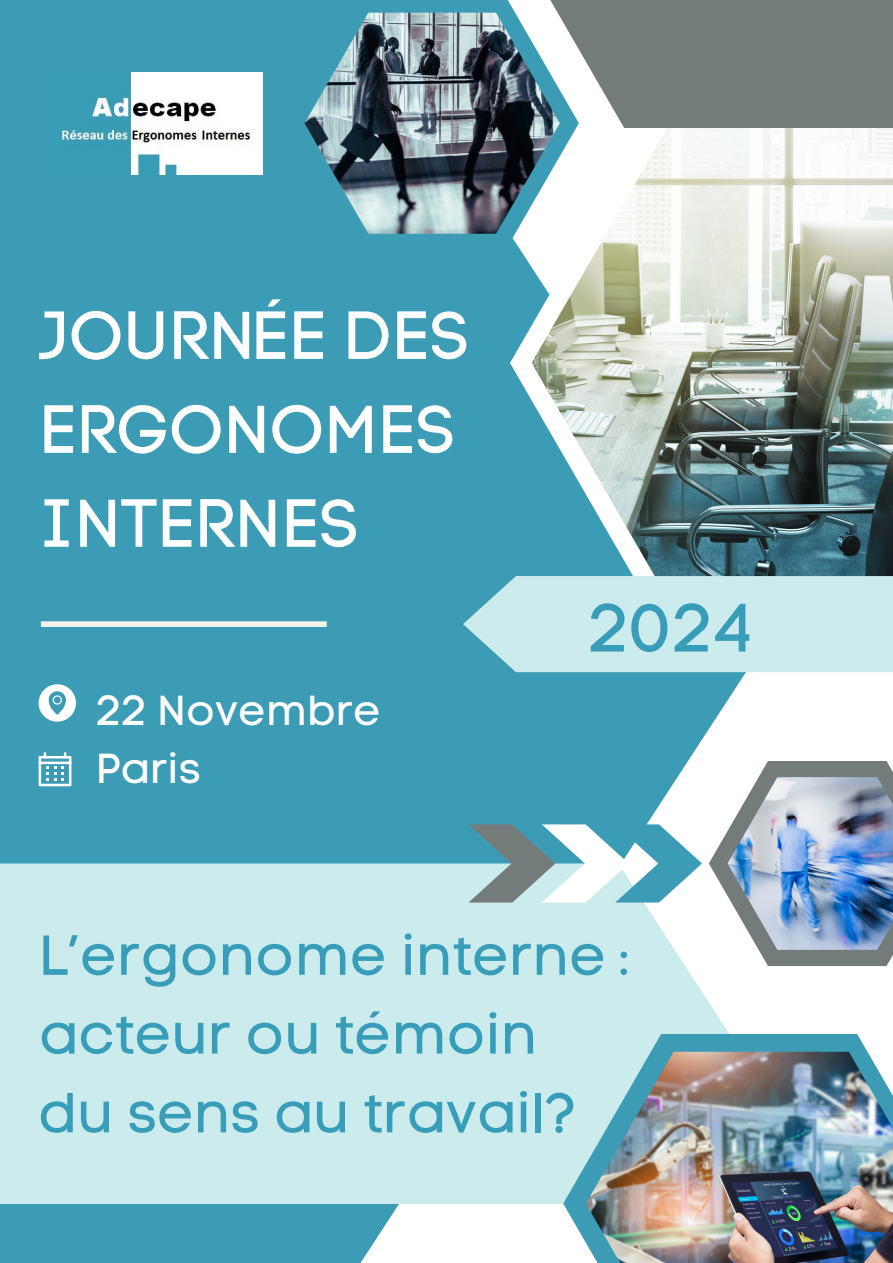
<style>
.page{position:relative;width:893px;height:1263px;background:#fff}
.page>*{position:absolute;margin:0;border:0;box-sizing:border-box;transform-origin:0 0}
.t1{font:67.5px "Code Pro Normal LC";color:#379db8}
.t2{font:67.2px/93.9px "Code Pro Normal LC";color:#fdfefe}
.t3{font:56.25px/78.8px "Code Pro Normal LC";color:#379db8}
.t4{font:41.92px "Code Pro Normal LC";color:#fff}
</style>
<div class="page">
<div style="left:0;top:0;width:746px;height:1263px;background:#3c9cb5"></div>
<svg style="left:510px;top:250px;width:21px;height:326px;fill:#3c9cb5"></svg>
<img style="left:531px;top:128px;width:362px;height:448px">
<svg style="left:285px;top:0;width:294px;height:250px;fill:#3c9cb5"></svg>
<img style="left:304px;top:13px;width:256px;height:221px">
<div style="left:0;top:863px;width:729px;height:341px;background:#ccebed"></div>
<div style="left:456px;top:459px;width:107px;height:96px;background:#3c9cb5"></div>
<svg style="left:468px;top:824px;width:234px;height:78px"></svg>
<div style="left:548px;top:0;width:345px;height:128px;background:#747b7b"></div>
<div style="left:41px;top:621px;width:286px;height:6px;background:#f5f2ed"></div>
<img style="left:48px;top:72px;width:214px;height:102px">
<svg style="left:463px;top:576px;width:430px;height:96px;background:#c1e5e8"></svg>
<svg style="left:709px;top:761px;width:184px;height:205px"></svg>
<img style="left:727px;top:777px;width:166px;height:173px">
<svg style="left:563px;top:1034px;width:305px;height:229px;background:#91c9d5"></svg>
<img style="left:586px;top:1052px;width:307px;height:211px">
<svg style="left:39px;top:752px;width:32px;height:34px"></svg>
<svg style="left:39px;top:684px;width:37px;height:37px"></svg>
<p class="t2" style="left:39px;top:288px;width:432px">JOURNÉE DES<br>ERGONOMES<br>INTERNES</p>
<p class="t4" style="left:96px;top:685px;width:287px">22 Novembre</p>
<h2 class="t4" style="left:96px;top:743px;width:106px">Paris</h2>
<p class="t1" style="left:588px;top:587px;width:168px">2024</p>
<h3 class="t3" style="left:39px;top:916px;width:592px">L’ergonome interne : acteur ou témoin<br>du sens au travail?</h3>
</div>
